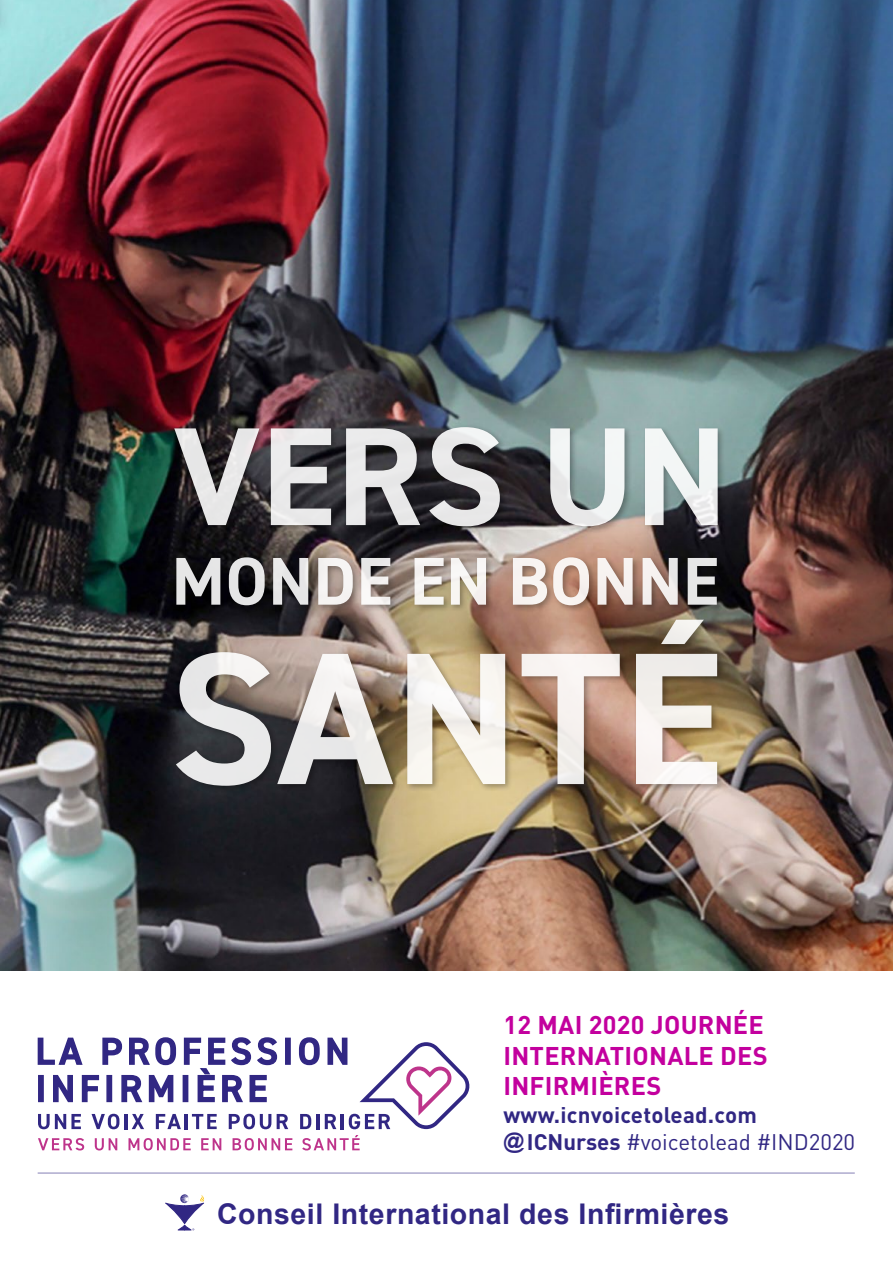
<style>
.page{position:relative;width:893px;height:1263px;background:#fff}
.page>*{position:absolute;margin:0;border:0;box-sizing:border-box;transform-origin:0 0}
.t1{font:700 188.7px "DIN2014";letter-spacing:.01em;color:#fff}
.t2{font:700 140.1px "DIN2014";letter-spacing:.01em;color:#fff}
.t3{font:700 67.72px "DIN2014";letter-spacing:.01em;color:#fff}
.t4{font:700 28.5px "Arial";letter-spacing:.02em;color:#312783}
.t5{font:700 25.35px/30.7px "DIN";letter-spacing:.01em;color:#c3009e}
.t6{font:700 22.27px/27.6px "DIN";letter-spacing:.01em;color:#312783}
.s1{font-family:"Arial";font-size:21.23px}
.s2{font-weight:400}
</style>
<div class="page">
<img style="left:0;top:0;width:893px;height:971px">
<div style="left:172px;top:424px;width:553px;height:369px;background:#000;opacity:.34"></div>
<hr style="left:38px;top:1173px;width:817px;height:1px;background:#312783">
<svg style="left:38px;top:1114px;width:43px;height:15px"></svg>
<svg style="left:92px;top:1114px;width:27px;height:15px"></svg>
<hr style="left:124px;top:1114px;width:3px;height:15px;background:#312783">
<svg style="left:132px;top:1114px;width:12px;height:15px"></svg>
<svg style="left:156px;top:1114px;width:25px;height:15px"></svg>
<hr style="left:185px;top:1114px;width:3px;height:15px;background:#312783">
<svg style="left:192px;top:1114px;width:25px;height:15px"></svg>
<svg style="left:229px;top:1114px;width:42px;height:15px"></svg>
<svg style="left:277px;top:1114px;width:11px;height:15px"></svg>
<svg style="left:38px;top:1037px;width:45px;height:28px"></svg>
<svg style="left:102px;top:1037px;width:75px;height:29px"></svg>
<svg style="left:285px;top:1037px;width:6px;height:28px"></svg>
<svg style="left:38px;top:1075px;width:6px;height:27px"></svg>
<svg style="left:53px;top:1074px;width:20px;height:29px"></svg>
<svg style="left:81px;top:1074px;width:19px;height:29px"></svg>
<svg style="left:106px;top:1075px;width:6px;height:27px"></svg>
<svg style="left:121px;top:1074px;width:53px;height:29px"></svg>
<svg style="left:183px;top:1037px;width:95px;height:66px"></svg>
<svg style="left:298px;top:1037px;width:171px;height:92px"></svg>
<svg style="left:38px;top:1138px;width:46px;height:12px"></svg>
<svg style="left:95px;top:1138px;width:22px;height:12px"></svg>
<svg style="left:129px;top:1138px;width:62px;height:12px"></svg>
<svg style="left:201px;top:1138px;width:20px;height:12px"></svg>
<svg style="left:233px;top:1138px;width:59px;height:12px"></svg>
<svg style="left:302px;top:1135px;width:58px;height:15px"></svg>
<svg style="left:165px;top:1194px;width:39px;height:36px"></svg>
<h2 class="t2" style="left:174px;top:384px;width:555px">VERS UN</h2>
<h3 class="t3" style="left:172px;top:536px;width:548px">MONDE EN BONNE</h3>
<h1 class="t1" style="left:169px;top:593px;width:555px">SANTÉ</h1>
<p class="t5" style="left:503px;top:1008px;width:266px">12 MAI 2020 JOURNÉE<br>INTERNATIONALE DES<br>INFIRMIÈRES</p>
<p class="t6" style="left:503px;top:1100px;width:353px">www.icnvoicetolead.com <span class="s1">@</span>ICNurses <span class="s2">#voicetolead #IND2020</span></p>
<p class="t4" style="left:217px;top:1195px;width:514px">Conseil International des Infirmières</p>
</div>
